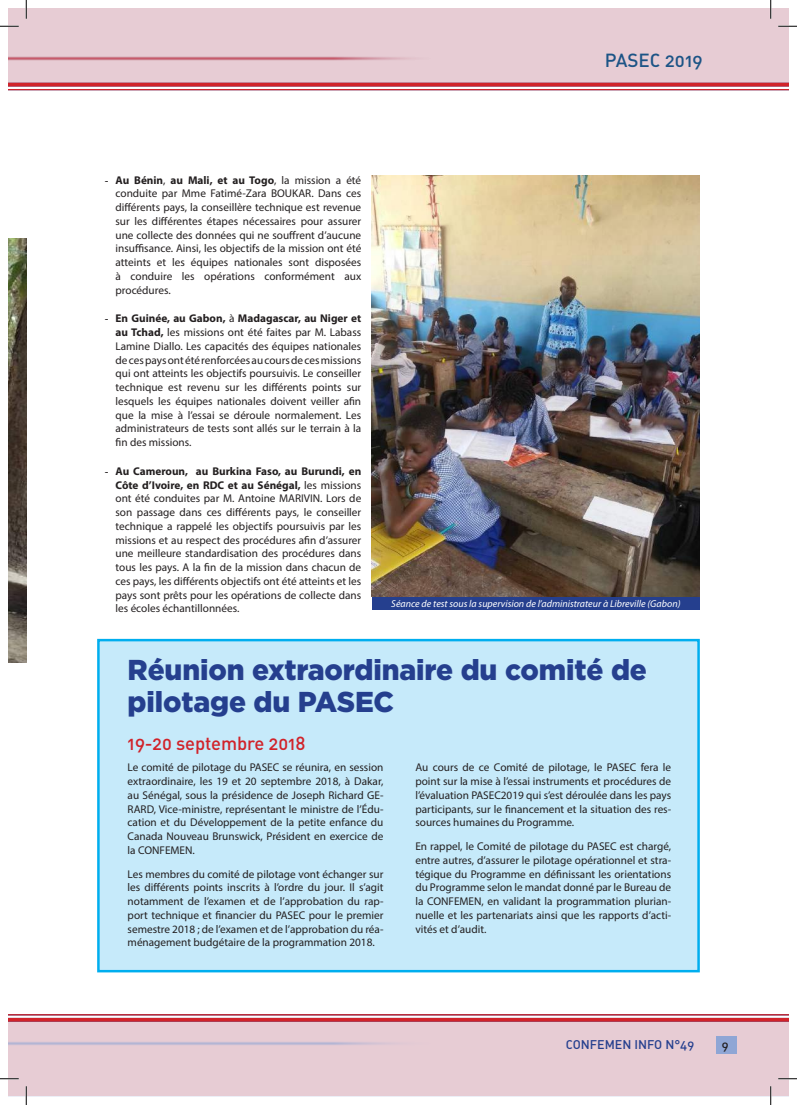
<style>
.page{position:relative;width:797px;height:1105px;background:#fff}
.page>*{position:absolute;margin:0;border:0;box-sizing:border-box;transform-origin:0 0}
.t1{font:900 28.75px/32.5px "Gotham";letter-spacing:-.005em;color:#253f8e}
.t2{font:18.75px "DIN Medium Alternate";letter-spacing:-.005em;color:#d1232a}
.t3{font:18.75px "DIN Medium Alternate";color:#1c5486}
.t4{font:12.5px "DIN Medium Alternate";color:#253f8e}
.t5{font:12.5px "DIN Medium Alternate";color:#231f20}
.t6{font:11.25px/13.8px "Myriad Pro";color:#231f20;text-align:justify}
.t7{font:italic 10px "Myriad Pro";color:#fff}
.s1{font-family:"Times New Roman"}
.s2{font-weight:700}
</style>
<div class="page">
<div style="left:97px;top:639px;width:602px;height:333px;background:#c6eafa;border:2px solid #00aeef"></div>
<div style="left:9px;top:1021px;width:779px;height:74px;background:#e7ccd4"></div>
<svg style="left:9px;top:1042px;width:384px;height:3px"></svg>
<div style="left:9px;top:9px;width:779px;height:77px;background:#e7ccd4"></div>
<svg style="left:9px;top:56px;width:402px;height:5px"></svg>
<hr style="left:9px;top:83px;width:779px;height:3px;background:#d1232a">
<hr style="left:9px;top:89px;width:779px;height:1px;background:#d1232a">
<hr style="left:9px;top:1014px;width:779px;height:1px;background:#d1232a">
<svg style="left:9px;top:1018px;width:779px;height:4px;background:#c72934"></svg>
<div style="left:716px;top:1036px;width:21px;height:18px;background:#8fa6d5"></div>
<img style="left:9px;top:239px;width:17px;height:424px">
<img style="left:372px;top:175px;width:327px;height:422px">
<div style="left:372px;top:597px;width:327px;height:13px;background:#253f8e"></div>
<svg style="left:0;top:25px;width:19px;height:2px"></svg>
<svg style="left:778px;top:25px;width:19px;height:2px"></svg>
<svg style="left:0;top:1078px;width:19px;height:1px"></svg>
<svg style="left:778px;top:1078px;width:19px;height:1px"></svg>
<svg style="left:25px;top:0;width:2px;height:19px"></svg>
<svg style="left:25px;top:1086px;width:2px;height:19px"></svg>
<svg style="left:770px;top:0;width:1px;height:19px"></svg>
<svg style="left:770px;top:1086px;width:1px;height:19px"></svg>
<h2 class="t3" style="left:605px;top:49px;width:99px">PASEC 2019</h2>
<p class="t6" style="left:115px;top:173px;width:247px;text-indent:-11px"><span class="s1">-</span> <span class="s2">Au Bénin</span>, <span class="s2">au Mali, et au Togo</span>, la mission a été conduite par Mme Fatimé-Zara BOUKAR. Dans ces différents pays, la conseillère technique est revenue sur les différentes étapes nécessaires pour assurer une collecte des données qui ne souffrent d’aucune insuffisance. Ainsi, les objectifs de la mission ont été atteints et les équipes nationales sont disposées à conduire les opérations conformément aux procédures.</p>
<p class="t6" style="left:115px;top:311px;width:247px;text-indent:-11px"><span class="s1">-</span> <span class="s2">En Guinée, au Gabon,</span> à <span class="s2">Madagascar, au Niger et au Tchad,</span> les missions ont été faites par M. Labass Lamine Diallo. Les capacités des équipes nationales de ces pays ont été renforcées au cours de ces missions qui ont atteints les objectifs poursuivis. Le conseiller technique est revenu sur les différents points sur lesquels les équipes nationales doivent veiller afin que la mise à l’essai se déroule normalement. Les administrateurs de tests sont allés sur le terrain à la fin des missions.</p>
<p class="t6" style="left:115px;top:464px;width:247px;text-indent:-11px"><span class="s1">-</span> <span class="s2">Au Cameroun, au Burkina Faso, au Burundi, en Côte d’Ivoire, en RDC et au Sénégal,</span> les missions ont été conduites par M. Antoine MARIVIN. Lors de son passage dans ces différents pays, le conseiller technique a rappelé les objectifs poursuivis par les missions et au respect des procédures afin d’assurer une meilleure standardisation des procédures dans tous les pays. A la fin de la mission dans chacun de ces pays, les différents objectifs ont été atteints et les pays sont prêts pour les opérations de collecte dans les écoles échantillonnées.</p>
<p class="t7" style="left:391px;top:597px;width:291px">Séance de test sous la supervision de l’administrateur à Libreville (Gabon)</p>
<h1 class="t1" style="left:128px;top:652px;width:521px">Réunion extraordinaire du comité de pilotage du PASEC</h1>
<h2 class="t2" style="left:128px;top:732px;width:179px">19-20 septembre 2018</h2>
<p class="t6" style="left:128px;top:760px;width:257px">Le comité de pilotage du PASEC se réunira, en session extraordinaire, les 19 et 20 septembre 2018, à Dakar, au Sénégal, sous la présidence de Joseph Richard GE-RARD, Vice-ministre, représentant le ministre de l’Édu&shy;cation et du Développement de la petite enfance du Canada Nouveau Brunswick, Président en exercice de la CONFEMEN.</p>
<p class="t6" style="left:128px;top:867px;width:257px">Les membres du comité de pilotage vont échanger sur les différents points inscrits à l’ordre du jour. Il s’agit notamment de l’examen et de l’approbation du rap&shy;port technique et financier du PASEC pour le premier semestre 2018 ; de l’examen et de l’approbation du réa&shy;ménagement budgétaire de la programmation 2018.</p>
<p class="t6" style="left:415px;top:760px;width:257px">Au cours de ce Comité de pilotage, le PASEC fera le point sur la mise à l’essai instruments et procédures de l’évaluation PASEC2019 qui s’est déroulée dans les pays participants, sur le financement et la situation des res&shy;sources humaines du Programme.</p>
<p class="t6" style="left:415px;top:839px;width:257px">En rappel, le Comité de pilotage du PASEC est chargé, entre autres, d’assurer le pilotage opérationnel et stra&shy;tégique du Programme en définissant les orientations du Programme selon le mandat donné par le Bureau de la CONFEMEN, en validant la programmation plurian&shy;nuelle et les partenariats ainsi que les rapports d’acti&shy;vités et d’audit.</p>
<p class="t4" style="left:566px;top:1036px;width:130px">CONFEMEN INFO N°49</p>
<p class="t5" style="left:722px;top:1037px;width:8px">9</p>
</div>
